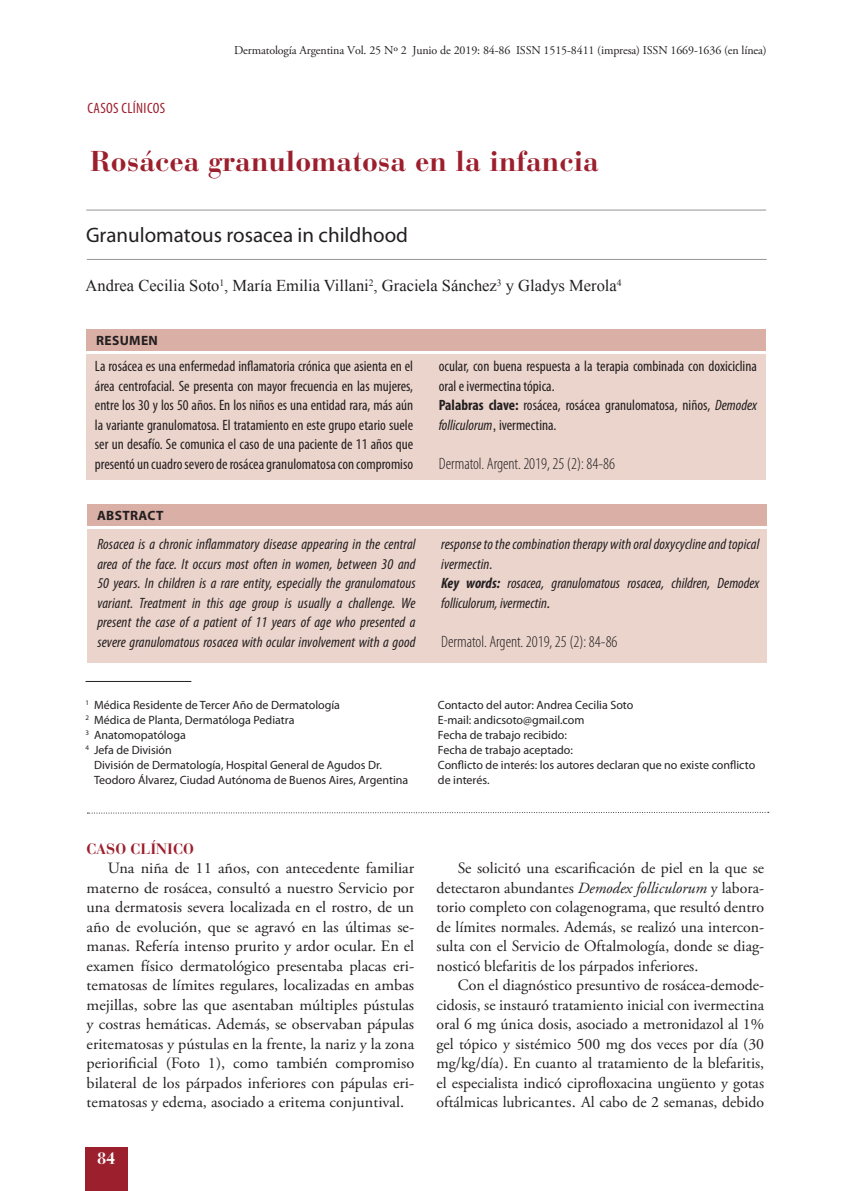
<style>
.page{position:relative;width:851px;height:1191px;background:#fff}
.page>*{position:absolute;margin:0;border:0;box-sizing:border-box;transform-origin:0 0}
.t1{font:700 28.5px "Bauer Bodoni Std";color:#9c1f2d}
.t2{font:21px "Myriad Pro";color:#231f20}
.t3{font:16.5px "Times New Roman";color:#231f20}
.t4{font:300 condensed 16.5px "Myriad Pro";color:#231f20}
.t5{font:700 16.5px "Bauer Bodoni Std";color:#fff}
.t6{font:15.75px/19.5px "Adobe Garamond Pro";color:#231f20;text-align:justify}
.t7{font:condensed 15px/19.5px "Myriad Pro";color:#231f20;text-align:justify}
.t8{font:italic condensed 15px/19.5px "Myriad Pro";letter-spacing:.01em;color:#231f20;text-align:justify}
.t9{font:condensed 15px "Myriad Pro";letter-spacing:.025em;color:#9c1f2d}
.t10{font:700 15px "Bauer Bodoni Std";color:#9c1f2d}
.t11{font:700 13.5px "Myriad Pro";letter-spacing:.025em;color:#231f20}
.t12{font:12px/15px "Myriad Pro";color:#231f20}
.t13{font:12px "Adobe Garamond Pro";letter-spacing:-.01em;color:#231f20}
.s1{font-weight:700}
.s2{font-style:italic}
.s3{font-family:"Arial";font-stretch:normal}
.s4{font-stretch:normal}
</style>
<div class="page">
<div style="left:85px;top:1146px;width:43px;height:45px;background:#9c1f2d"></div>
<div style="left:86px;top:354px;width:679px;height:126px;background:#ebd4cc"></div>
<div style="left:86px;top:330px;width:679px;height:21px;background:#dab0a6"></div>
<hr style="left:86px;top:210px;width:680px;height:1px;background:#939598">
<hr style="left:87px;top:259px;width:679px;height:1px;background:#939598">
<div style="left:87px;top:529px;width:679px;height:133px;background:#ebd4cc"></div>
<div style="left:87px;top:504px;width:679px;height:22px;background:#dab0a6"></div>
<hr style="left:86px;top:681px;width:105px;height:1px;background:#231f20">
<svg style="left:87px;top:811px;width:681px;height:3px"></svg>
<p class="t9" style="left:87px;top:98px;width:79px">CASOS CLÍNICOS</p>
<p class="t13" style="left:234px;top:43px;width:534px">Dermatología Argentina Vol. 25 Nº 2 Junio de 2019: 84-86 ISSN 1515-8411 (impresa) ISSN 1669-1636 (en línea)</p>
<h1 class="t1" style="left:90px;top:144px;width:510px">Rosácea granulomatosa en la infancia</h1>
<h2 class="t2" style="left:86px;top:222px;width:323px">Granulomatous rosacea in childhood</h2>
<p class="t3" style="left:86px;top:275px;width:537px">Andrea Cecilia Soto<sup>1</sup>, María Emilia Villani<sup>2</sup>, Graciela Sánchez<sup>3</sup> y Gladys Merola<sup>4</sup></p>
<p class="t11" style="left:96px;top:331px;width:63px">RESUMEN</p>
<p class="t7" style="left:95px;top:356px;width:320px">La rosácea es una enfermedad inflamatoria crónica que asienta en el área centrofacial. Se presenta con mayor frecuencia en las mujeres, entre los 30 y los 50 años. En los niños es una entidad rara, más aún la variante granulomatosa. El tratamiento en este grupo etario suele ser un desafío. Se comunica el caso de una paciente de 11 años que presentó un cuadro severo de rosácea granulomatosa con compromiso</p>
<p class="t7" style="left:438px;top:356px;width:320px;text-align:left">ocular, con buena respuesta a la terapia combinada con doxiciclina oral e ivermectina tópica.<br><span class="s1">Palabras clave:</span> rosácea, rosácea granulomatosa, niños, <span class="s2">Demodex folliculorum</span><span class="s3">,</span> ivermectina.</p>
<p class="t4" style="left:438px;top:454px;width:178px">Dermatol. Argent. 2019, 25 (2): 84-86</p>
<p class="t11" style="left:97px;top:506px;width:68px">ABSTRACT</p>
<p class="t8" style="left:97px;top:534px;width:320px">Rosacea is a chronic inflammatory disease appearing in the central area of the face. It occurs most often in women, between 30 and 50 years. In children is a rare entity, especially the granulomatous variant. Treatment in this age group is usually a challenge. We present the case of a patient of 11 years of age who presented a severe granulomatous rosacea with ocular involvement with a good</p>
<p class="t8" style="left:441px;top:534px;width:320px;text-align:left">response to the combination therapy with oral doxycycline and topical ivermectin.<br><span class="s1">Key words:</span> rosacea, granulomatous rosacea, children, Demodex folliculorum, ivermectin<span class="s4">.</span></p>
<p class="t4" style="left:441px;top:632px;width:178px">Dermatol. Argent. 2019, 25 (2): 84-86</p>
<p class="t12" style="left:85px;top:697px;width:256px"><sup>1</sup> Médica Residente de Tercer Año de Dermatología<br><sup>2</sup> Médica de Planta, Dermatóloga Pediatra<br><sup>3</sup> Anatomopatóloga<br><sup>4</sup> Jefa de División</p>
<p class="t12" style="left:94px;top:757px;width:315px">División de Dermatología, Hospital General de Agudos Dr.<br>Teodoro Álvarez, Ciudad Autónoma de Buenos Aires, Argentina</p>
<p class="t12" style="left:438px;top:697px;width:319px">Contacto del autor: Andrea Cecilia Soto<br>E-mail: andicsoto@gmail.com<br>Fecha de trabajo recibido:<br>Fecha de trabajo aceptado:<br>Conflicto de interés: los autores declaran que no existe conflicto de interés.</p>
<p class="t10" style="left:87px;top:839px;width:109px">CASO CLÍNICO</p>
<p class="t6" style="left:87px;top:859px;width:329px;text-indent:21px">Una niña de 11 años, con antecedente familiar materno de rosácea, consultó a nuestro Servicio por una dermatosis severa localizada en el rostro, de un año de evolución, que se agravó en las últimas se&shy;manas. Refería intenso prurito y ardor ocular. En el examen físico dermatológico presentaba placas eri&shy;tematosas de límites regulares, localizadas en ambas mejillas, sobre las que asentaban múltiples pústulas y costras hemáticas. Además, se observaban pápulas eritematosas y pústulas en la frente, la nariz y la zona periorificial (Foto 1), como también compromiso bilateral de los párpados inferiores con pápulas eri&shy;tematosas y edema, asociado a eritema conjuntival.</p>
<p class="t6" style="left:436px;top:859px;width:329px;text-indent:21px">Se solicitó una escarificación de piel en la que se detectaron abundantes <span class="s2">Demodex folliculorum</span> y labora&shy;torio completo con colagenograma, que resultó dentro de límites normales. Además, se realizó una intercon&shy;sulta con el Servicio de Oftalmología, donde se diag&shy;nosticó blefaritis de los párpados inferiores.</p>
<p class="t6" style="left:436px;top:976px;width:329px;text-indent:21px">Con el diagnóstico presuntivo de rosácea-demode&shy;cidosis, se instauró tratamiento inicial con ivermectina oral 6 mg única dosis, asociado a metronidazol al 1% gel tópico y sistémico 500 mg dos veces por día (30 mg/kg/día). En cuanto al tratamiento de la blefaritis, el especialista indicó ciprofloxacina ungüento y gotas oftálmicas lubricantes. Al cabo de 2 semanas, debido</p>
<p class="t5" style="left:97px;top:1148px;width:20px">84</p>
</div>
